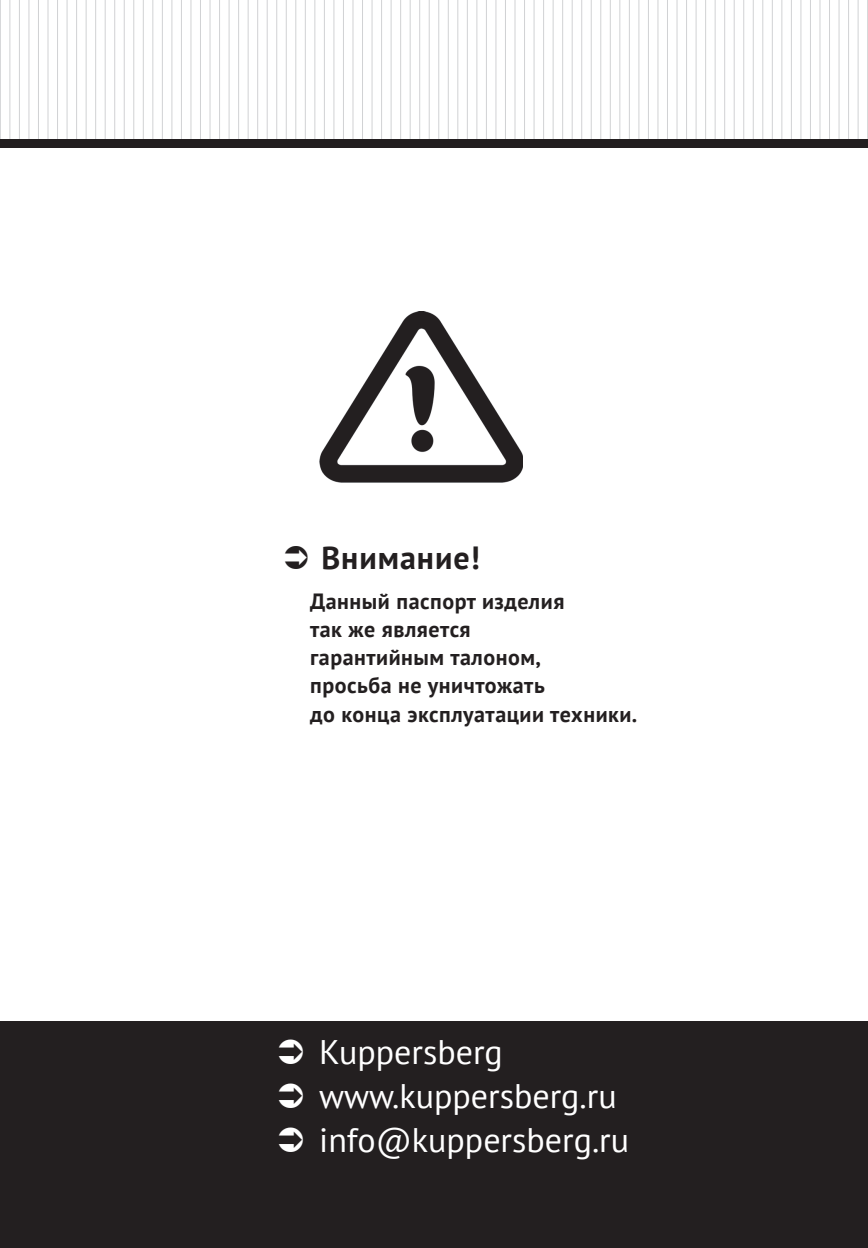
<style>
.page{position:relative;width:868px;height:1248px;background:#fff}
.page>*{position:absolute;margin:0;border:0;box-sizing:border-box;transform-origin:0 0}
.t1{font:34px/44px "PT Sans";color:#fff}
.t2{font:700 32px "PT Sans";letter-spacing:.03em;color:#231f20}
.t3{font:700 22px/28.2px "PT Sans";letter-spacing:.025em;color:#231f20}
</style>
<div class="page">
<hr style="left:95px;top:0;width:1px;height:139px;background:#d1d2d4">
<hr style="left:190px;top:0;width:1px;height:139px;background:#d1d2d4">
<hr style="left:286px;top:0;width:1px;height:139px;background:#d1d2d4">
<hr style="left:686px;top:0;width:1px;height:139px;background:#d1d2d4">
<hr style="left:381px;top:0;width:1px;height:139px;background:#d1d2d4">
<hr style="left:781px;top:0;width:1px;height:139px;background:#d1d2d4">
<hr style="left:476px;top:0;width:1px;height:139px;background:#d1d2d4">
<hr style="left:571px;top:0;width:1px;height:139px;background:#d1d2d4">
<hr style="left:0;top:0;width:1px;height:139px;background:#d1d2d4">
<hr style="left:105px;top:0;width:1px;height:139px;background:#d1d2d4">
<hr style="left:200px;top:0;width:1px;height:139px;background:#d1d2d4">
<hr style="left:295px;top:0;width:1px;height:139px;background:#d1d2d4">
<hr style="left:695px;top:0;width:1px;height:139px;background:#d1d2d4">
<hr style="left:390px;top:0;width:1px;height:139px;background:#d1d2d4">
<hr style="left:790px;top:0;width:1px;height:139px;background:#d1d2d4">
<hr style="left:486px;top:0;width:1px;height:139px;background:#d1d2d4">
<hr style="left:581px;top:0;width:1px;height:139px;background:#d1d2d4">
<hr style="left:10px;top:0;width:1px;height:139px;background:#d1d2d4">
<hr style="left:114px;top:0;width:1px;height:139px;background:#d1d2d4">
<hr style="left:210px;top:0;width:1px;height:139px;background:#d1d2d4">
<hr style="left:305px;top:0;width:1px;height:139px;background:#d1d2d4">
<hr style="left:705px;top:0;width:1px;height:139px;background:#d1d2d4">
<hr style="left:400px;top:0;width:1px;height:139px;background:#d1d2d4">
<hr style="left:800px;top:0;width:1px;height:139px;background:#d1d2d4">
<hr style="left:495px;top:0;width:1px;height:139px;background:#d1d2d4">
<hr style="left:590px;top:0;width:1px;height:139px;background:#d1d2d4">
<hr style="left:19px;top:0;width:1px;height:139px;background:#d1d2d4">
<hr style="left:124px;top:0;width:1px;height:139px;background:#d1d2d4">
<hr style="left:219px;top:0;width:1px;height:139px;background:#d1d2d4">
<hr style="left:314px;top:0;width:1px;height:139px;background:#d1d2d4">
<hr style="left:714px;top:0;width:1px;height:139px;background:#d1d2d4">
<hr style="left:410px;top:0;width:1px;height:139px;background:#d1d2d4">
<hr style="left:810px;top:0;width:1px;height:139px;background:#d1d2d4">
<hr style="left:505px;top:0;width:1px;height:139px;background:#d1d2d4">
<hr style="left:600px;top:0;width:1px;height:139px;background:#d1d2d4">
<hr style="left:29px;top:0;width:1px;height:139px;background:#d1d2d4">
<hr style="left:133px;top:0;width:1px;height:139px;background:#d1d2d4">
<hr style="left:229px;top:0;width:1px;height:139px;background:#d1d2d4">
<hr style="left:324px;top:0;width:1px;height:139px;background:#d1d2d4">
<hr style="left:724px;top:0;width:1px;height:139px;background:#d1d2d4">
<hr style="left:419px;top:0;width:1px;height:139px;background:#d1d2d4">
<hr style="left:819px;top:0;width:1px;height:139px;background:#d1d2d4">
<hr style="left:514px;top:0;width:1px;height:139px;background:#d1d2d4">
<hr style="left:610px;top:0;width:1px;height:139px;background:#d1d2d4">
<hr style="left:38px;top:0;width:1px;height:139px;background:#d1d2d4">
<hr style="left:143px;top:0;width:1px;height:139px;background:#d1d2d4">
<hr style="left:238px;top:0;width:1px;height:139px;background:#d1d2d4">
<hr style="left:333px;top:0;width:1px;height:139px;background:#d1d2d4">
<hr style="left:733px;top:0;width:1px;height:139px;background:#d1d2d4">
<hr style="left:429px;top:0;width:1px;height:139px;background:#d1d2d4">
<hr style="left:829px;top:0;width:1px;height:139px;background:#d1d2d4">
<hr style="left:524px;top:0;width:1px;height:139px;background:#d1d2d4">
<hr style="left:619px;top:0;width:1px;height:139px;background:#d1d2d4">
<hr style="left:48px;top:0;width:1px;height:139px;background:#d1d2d4">
<hr style="left:152px;top:0;width:1px;height:139px;background:#d1d2d4">
<hr style="left:248px;top:0;width:1px;height:139px;background:#d1d2d4">
<hr style="left:343px;top:0;width:1px;height:139px;background:#d1d2d4">
<hr style="left:743px;top:0;width:1px;height:139px;background:#d1d2d4">
<hr style="left:438px;top:0;width:1px;height:139px;background:#d1d2d4">
<hr style="left:838px;top:0;width:1px;height:139px;background:#d1d2d4">
<hr style="left:533px;top:0;width:1px;height:139px;background:#d1d2d4">
<hr style="left:629px;top:0;width:1px;height:139px;background:#d1d2d4">
<hr style="left:57px;top:0;width:1px;height:139px;background:#d1d2d4">
<hr style="left:162px;top:0;width:1px;height:139px;background:#d1d2d4">
<hr style="left:257px;top:0;width:1px;height:139px;background:#d1d2d4">
<hr style="left:352px;top:0;width:1px;height:139px;background:#d1d2d4">
<hr style="left:752px;top:0;width:1px;height:139px;background:#d1d2d4">
<hr style="left:448px;top:0;width:1px;height:139px;background:#d1d2d4">
<hr style="left:848px;top:0;width:1px;height:139px;background:#d1d2d4">
<hr style="left:543px;top:0;width:1px;height:139px;background:#d1d2d4">
<hr style="left:638px;top:0;width:1px;height:139px;background:#d1d2d4">
<hr style="left:67px;top:0;width:1px;height:139px;background:#d1d2d4">
<hr style="left:171px;top:0;width:1px;height:139px;background:#d1d2d4">
<hr style="left:267px;top:0;width:1px;height:139px;background:#d1d2d4">
<hr style="left:667px;top:0;width:1px;height:139px;background:#d1d2d4">
<hr style="left:362px;top:0;width:1px;height:139px;background:#d1d2d4">
<hr style="left:762px;top:0;width:1px;height:139px;background:#d1d2d4">
<hr style="left:457px;top:0;width:1px;height:139px;background:#d1d2d4">
<hr style="left:857px;top:0;width:1px;height:139px;background:#d1d2d4">
<hr style="left:552px;top:0;width:1px;height:139px;background:#d1d2d4">
<hr style="left:648px;top:0;width:1px;height:139px;background:#d1d2d4">
<hr style="left:76px;top:0;width:1px;height:139px;background:#d1d2d4">
<hr style="left:181px;top:0;width:1px;height:139px;background:#d1d2d4">
<hr style="left:276px;top:0;width:1px;height:139px;background:#d1d2d4">
<hr style="left:676px;top:0;width:1px;height:139px;background:#d1d2d4">
<hr style="left:371px;top:0;width:1px;height:139px;background:#d1d2d4">
<hr style="left:771px;top:0;width:1px;height:139px;background:#d1d2d4">
<hr style="left:467px;top:0;width:1px;height:139px;background:#d1d2d4">
<hr style="left:867px;top:0;width:1px;height:139px;background:#d1d2d4">
<hr style="left:562px;top:0;width:1px;height:139px;background:#d1d2d4">
<hr style="left:657px;top:0;width:1px;height:139px;background:#d1d2d4">
<hr style="left:86px;top:0;width:1px;height:139px;background:#d1d2d4">
<div style="left:0;top:139px;width:867px;height:8px;background:#231f20"></div>
<div style="left:0;top:1020px;width:867px;height:227px;background:#231f20"></div>
<img style="left:319px;top:312px;width:204px;height:170px">
<h2 class="t2" style="left:321px;top:537px;width:160px">Внимание!</h2>
<p class="t3" style="left:310px;top:586px;width:329px">Данный паспорт изделия<br>так же является<br>гарантийным талоном,<br>просьба не уничтожать<br>до конца эксплуатации техники.</p>
<h1 class="t1" style="left:319px;top:1028px;width:311px">Kuppersberg www.kuppersberg.ru info@kuppersberg.ru</h1>
</div>
